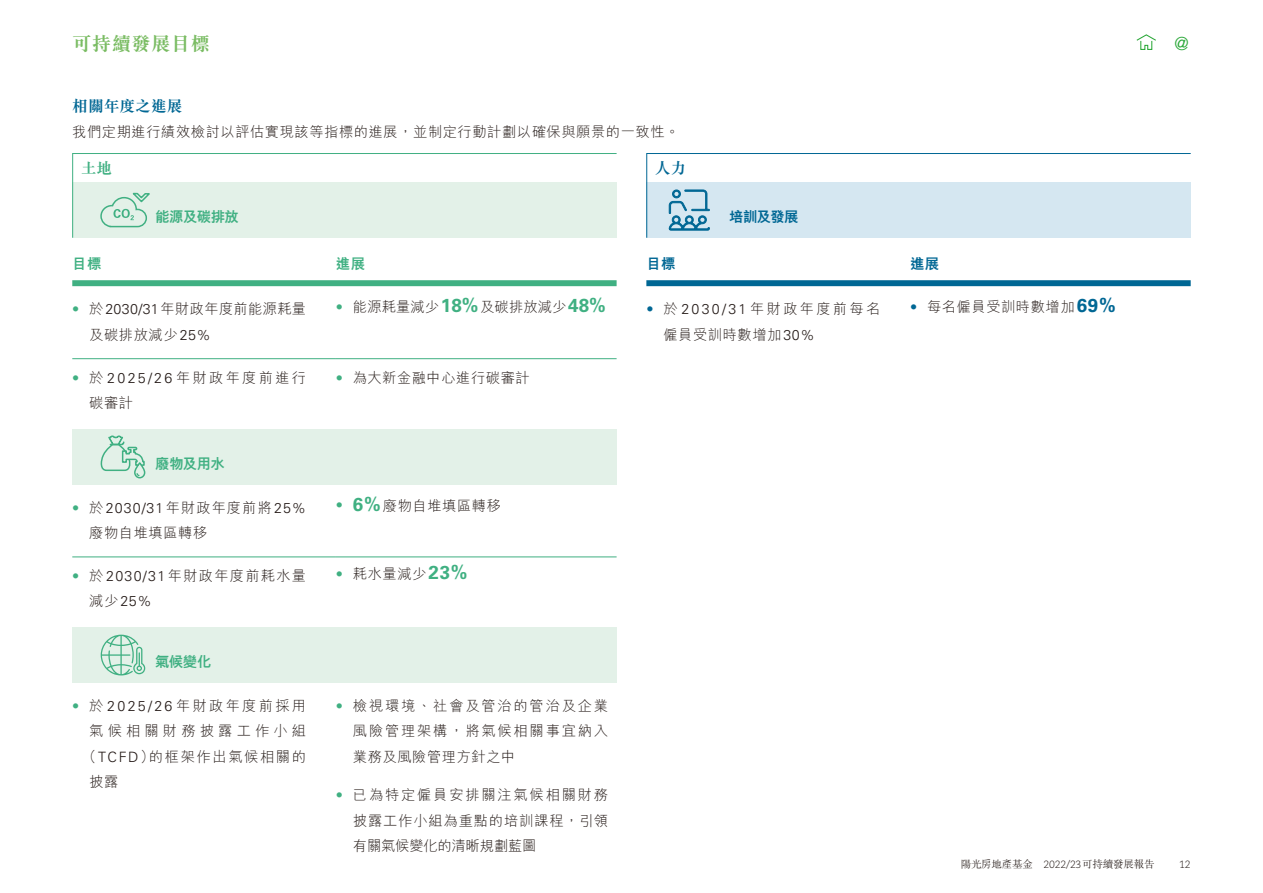
<style>
.page{position:relative;width:1263px;height:893px;background:#fff}
.page>*{position:absolute;margin:0;border:0;box-sizing:border-box;transform-origin:0 0}
.t1{font:700 19.5px "M Sung HK";letter-spacing:.01em;color:#7abc63}
.t2{font:300 18px "Univers LT Std";color:#2ba839}
.t3{font:700 15.75px "M Sung HK";color:#006794}
.t4{font:700 15.75px "M Sung HK";color:#40b082}
.t5{font:300 14.25px/25.5px "M Hei HK";letter-spacing:.04em;color:#231916;text-align:justify}
.t6{font:300 14.25px/25.5px "M Hei HK";letter-spacing:.16em;color:#231916}
.t7{font:300 14.25px/25.5px "M Hei HK";letter-spacing:.1em;color:#231916}
.t8{font:300 14.25px "Univers LT Std";letter-spacing:.07em;color:#231916}
.t9{font:800 14.25px "M Hei HK";letter-spacing:-.02em;color:#40b082}
.t10{font:300 14.25px "M Hei HK";letter-spacing:.01em;color:#231916}
.t11{font:300 14.25px "M Hei HK";letter-spacing:.09em;color:#231916}
.t12{font:300 14.25px "M Hei HK";letter-spacing:.115em;color:#231916}
.t13{font:300 14.25px "M Hei HK";letter-spacing:.29em;color:#231916}
.t14{font:800 14.25px "M Hei HK";letter-spacing:-.025em;color:#006794}
.t15{font:300 10.5px "M Sung HK";letter-spacing:-.02em;color:#231916}
.t16{font:300 10.5px "Caecilia LT Std";color:#231916}
.s1{font-family:"Univers LT Std";color:#40b082}
.s2{font-family:"Univers LT Std"}
.s3{font-family:"Univers LT Std";font-weight:700;font-size:18.75px;color:#40b082}
.s4{color:#40b082}
.s5{font-family:"M Hei HK"}
.s6{font-family:"Univers LT Std";color:#006794}
.s7{font-family:"Univers LT Std";font-weight:700;font-size:18.75px;color:#006794}
.s8{font-family:"Caecilia LT Std"}
</style>
<div class="page">
<svg style="left:72px;top:280px;width:545px;height:6px;background:#47b286"></svg>
<hr style="left:72px;top:358px;width:264px;height:1px;background:#40b082">
<hr style="left:336px;top:358px;width:281px;height:1px;background:#40b082">
<div style="left:72px;top:429px;width:545px;height:55px;background:#e3f1e8"></div>
<hr style="left:72px;top:556px;width:264px;height:1px;background:#40b082">
<hr style="left:336px;top:556px;width:281px;height:1px;background:#40b082">
<div style="left:134px;top:462px;width:11px;height:16px;border:1px solid #40b082;border-radius:5px"></div>
<svg style="left:100px;top:435px;width:45px;height:42px"></svg>
<div style="left:72px;top:627px;width:545px;height:56px;background:#e3f1e8"></div>
<svg style="left:101px;top:635px;width:44px;height:40px"></svg>
<svg style="left:646px;top:280px;width:545px;height:6px;background:#096c97"></svg>
<svg style="left:1136px;top:34px;width:20px;height:16px"></svg>
<svg style="left:72px;top:153px;width:545px;height:85px"></svg>
<svg style="left:646px;top:153px;width:545px;height:85px"></svg>
<h1 class="t1" style="left:72px;top:34px;width:139px">可持續發展目標</h1>
<p class="t3" style="left:72px;top:98px;width:112px">相關年度之進展</p>
<p class="t5" style="left:72px;top:119px;width:609px">我們定期進行績效檢討以評估實現該等指標的進展，並制定行動計劃以確保與願景的一致性。</p>
<p class="t4" style="left:81px;top:160px;width:33px">土地</p>
<p class="t9" style="left:155px;top:210px;width:85px">能源及碳排放</p>
<p class="t9" style="left:72px;top:256px;width:31px">目標</p>
<p class="t9" style="left:336px;top:256px;width:31px">進展</p>
<p class="t5" style="left:89px;top:296px;width:218px;text-indent:-17px"><span class="s1">•</span> 於<span class="s2">2030/31</span>年財政年度前能源耗量及碳排放減少<span class="s2">25%</span></p>
<p class="t10" style="left:336px;top:300px;width:271px"><span class="s1">•</span> 能源耗量減少<span class="s3">18%</span>及碳排放減少<span class="s3">48%</span></p>
<p class="t6" style="left:89px;top:365px;width:218px;text-indent:-17px"><span class="s1">•</span> 於<span class="s2">2025/26</span>年財政年度前進行碳審計</p>
<p class="t5" style="left:336px;top:365px;width:195px"><span class="s1">•</span> 為大新金融中心進行碳審計</p>
<p class="t9" style="left:155px;top:456px;width:71px">廢物及用水</p>
<p class="t8" style="left:72px;top:499px;width:235px"><span class="s4">•</span> <span class="s5">於</span>2030/31<span class="s5">年財政年度前將</span>25%</p>
<p class="t5" style="left:89px;top:520px;width:119px">廢物自堆填區轉移</p>
<p class="t11" style="left:72px;top:568px;width:235px"><span class="s1">•</span> 於<span class="s2">2030/31</span>年財政年度前耗水量</p>
<p class="t8" style="left:89px;top:593px;width:64px"><span class="s5">減少</span>25%</p>
<p class="t9" style="left:155px;top:654px;width:58px">氣候變化</p>
<p class="t6" style="left:72px;top:693px;width:235px"><span class="s1">•</span> 於<span class="s2">2025/26</span>年財政年度前採用</p>
<p class="t13" style="left:89px;top:724px;width:218px">氣候相關財務披露工作小組</p>
<p class="t12" style="left:82px;top:749px;width:225px">（<span class="s2">TCFD</span>）的框架作出氣候相關的</p>
<p class="t5" style="left:89px;top:769px;width:31px">披露</p>
<p class="t5" style="left:336px;top:492px;width:166px"><span class="s1">•</span> <span class="s3">6%</span>廢物自堆填區轉移</p>
<p class="t5" style="left:336px;top:561px;width:133px"><span class="s1">•</span> 耗水量減少<span class="s3">23%</span></p>
<p class="t5" style="left:353px;top:693px;width:257px;text-indent:-17px"><span class="s1">•</span> 檢視環境、社會及管治的管治及企業風險管理架構，將氣候相關事宜納入業務及風險管理方針之中</p>
<p class="t5" style="left:353px;top:782px;width:257px;text-indent:-17px"><span class="s1">•</span> 已為特定僱員安排關注氣候相關財務披露工作小組為重點的培訓課程，引領有關氣候變化的清晰規劃藍圖</p>
<p class="t3" style="left:655px;top:160px;width:33px">人力</p>
<p class="t14" style="left:729px;top:210px;width:71px">培訓及發展</p>
<p class="t14" style="left:646px;top:256px;width:31px">目標</p>
<p class="t14" style="left:910px;top:256px;width:31px">進展</p>
<p class="t7" style="left:663px;top:296px;width:218px;text-indent:-17px"><span class="s6">•</span> 於<span class="s2">2030/31</span>年財政年度前每名僱員受訓時數增加<span class="s2">30%</span></p>
<p class="t5" style="left:910px;top:294px;width:207px"><span class="s6">•</span> 每名僱員受訓時數增加<span class="s7">69%</span></p>
<p class="t15" style="left:961px;top:857px;width:195px">陽光房地產基金 <span class="s8">2022/23</span>可持續發展報告</p>
<p class="t2" style="left:1174px;top:33px;width:16px">@</p>
<p class="t16" style="left:1179px;top:858px;width:13px">12</p>
</div>
